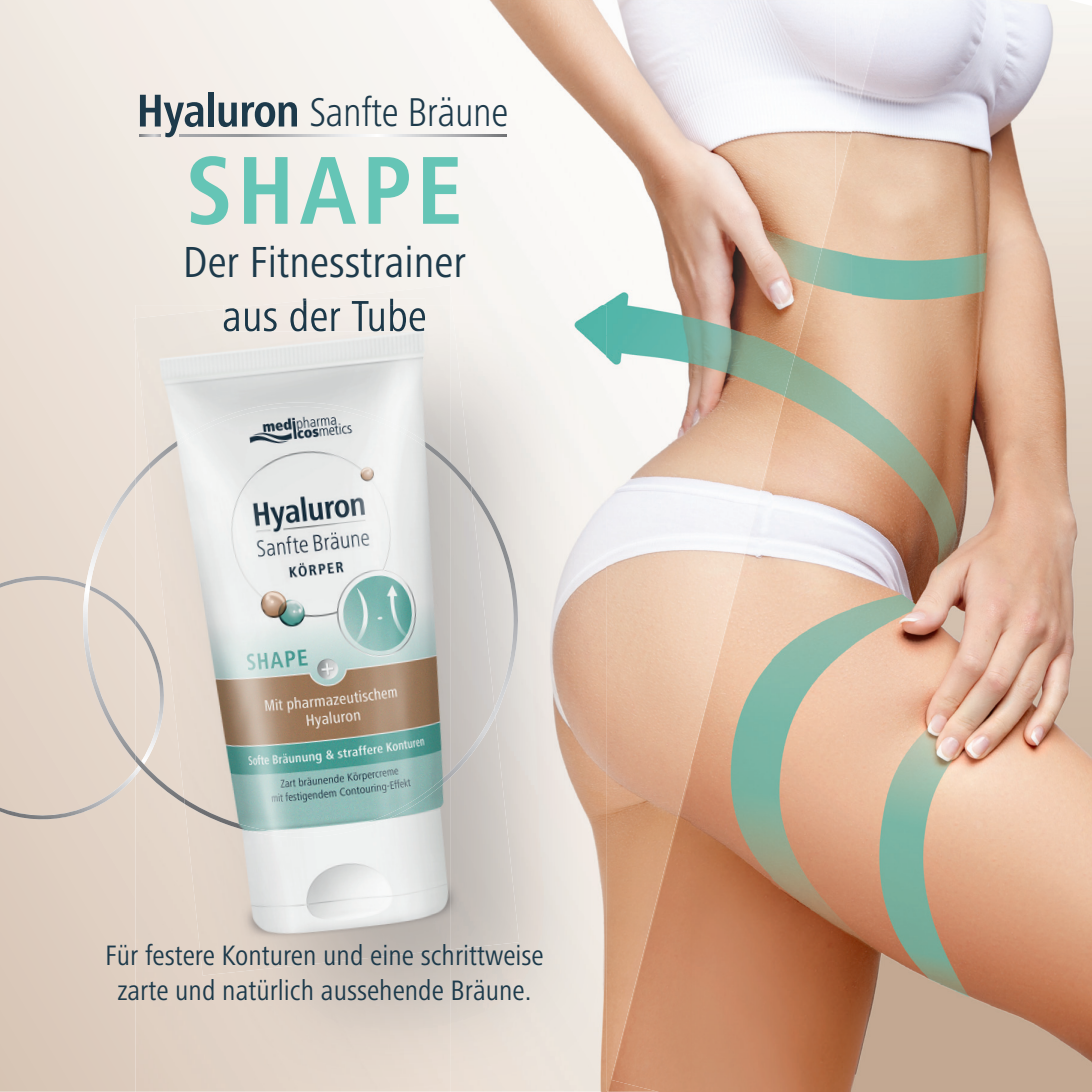
<style>
.page{position:relative;width:1092px;height:1092px;background:#fff}
.page>*{position:absolute;margin:0;border:0;box-sizing:border-box;transform-origin:0 0}
.t1{font:700 condensed 100px "Frutiger Next LTW1 G";letter-spacing:.04em;color:#65c5b6}
.t2{font:condensed 45px "Frutiger Next LTW1 G";color:#1d3a4b}
.t3{font:300 condensed 41.5px "Frutiger Next LTW1 G";letter-spacing:-.01em;color:#1d3a4b}
.t4{font:condensed 29px/34.8px "Frutiger Next LTW1 G";color:#1d3a4b;text-align:center}
</style>
<div class="page">
<svg style="left:0;top:0;width:450px;height:1091px;background:#ece3db"></svg>
<img style="left:835px;top:9px;width:16px;height:122px">
<img style="left:135px;top:1091px;width:524px;height:1px">
<img style="left:450px;top:0;width:385px;height:251px">
<img style="left:450px;top:251px;width:320px;height:84px">
<img style="left:606px;top:335px;width:164px;height:168px">
<img style="left:606px;top:503px;width:84px;height:336px">
<img style="left:606px;top:839px;width:5px;height:252px">
<img style="left:851px;top:0;width:240px;height:1091px">
<img style="left:770px;top:131px;width:81px;height:960px">
<img style="left:690px;top:447px;width:81px;height:644px">
<img style="left:611px;top:763px;width:80px;height:328px">
<svg style="left:140px;top:95px;width:63px;height:42px;background:#9fa6a9"></svg>
<div style="left:208px;top:92px;width:6px;height:34px;background:#1d3a4b"></div>
<svg style="left:219px;top:102px;width:78px;height:25px;background:#839096"></svg>
<svg style="left:140px;top:134px;width:21px;height:2px"></svg>
<svg style="left:179px;top:134px;width:327px;height:2px"></svg>
<img style="left:135px;top:803px;width:315px;height:288px">
<img style="left:450px;top:917px;width:156px;height:175px">
<img style="left:471px;top:305px;width:135px;height:612px">
<svg style="left:0;top:535px;width:135px;height:251px;background:#e2d5c9"></svg>
<img style="left:135px;top:464px;width:394px;height:339px">
<div style="left:323px;top:285px;width:127px;height:20px;background:#f4f0eb"></div>
<svg style="left:450px;top:286px;width:2px;height:19px"></svg>
<img style="left:261px;top:298px;width:164px;height:7px">
<svg style="left:134px;top:318px;width:1px;height:18px"></svg>
<img style="left:135px;top:305px;width:315px;height:159px">
<img style="left:450px;top:305px;width:21px;height:97px">
<img style="left:224px;top:305px;width:201px;height:26px">
<img style="left:185px;top:837px;width:265px;height:138px">
<img style="left:450px;top:716px;width:69px;height:233px">
<img style="left:149px;top:402px;width:346px;height:435px">
<h3 class="t3" style="left:309px;top:89px;width:200px">Sanfte Bräune</h3>
<h1 class="t1" style="left:186px;top:133px;width:278px">SHAPE</h1>
<h2 class="t2" style="left:183px;top:236px;width:285px">Der Fitnesstrainer</h2>
<p class="t4" style="left:105px;top:937px;width:440px">Für festere Konturen und eine schrittweise zarte und natürlich aussehende Bräune.</p>
</div>
